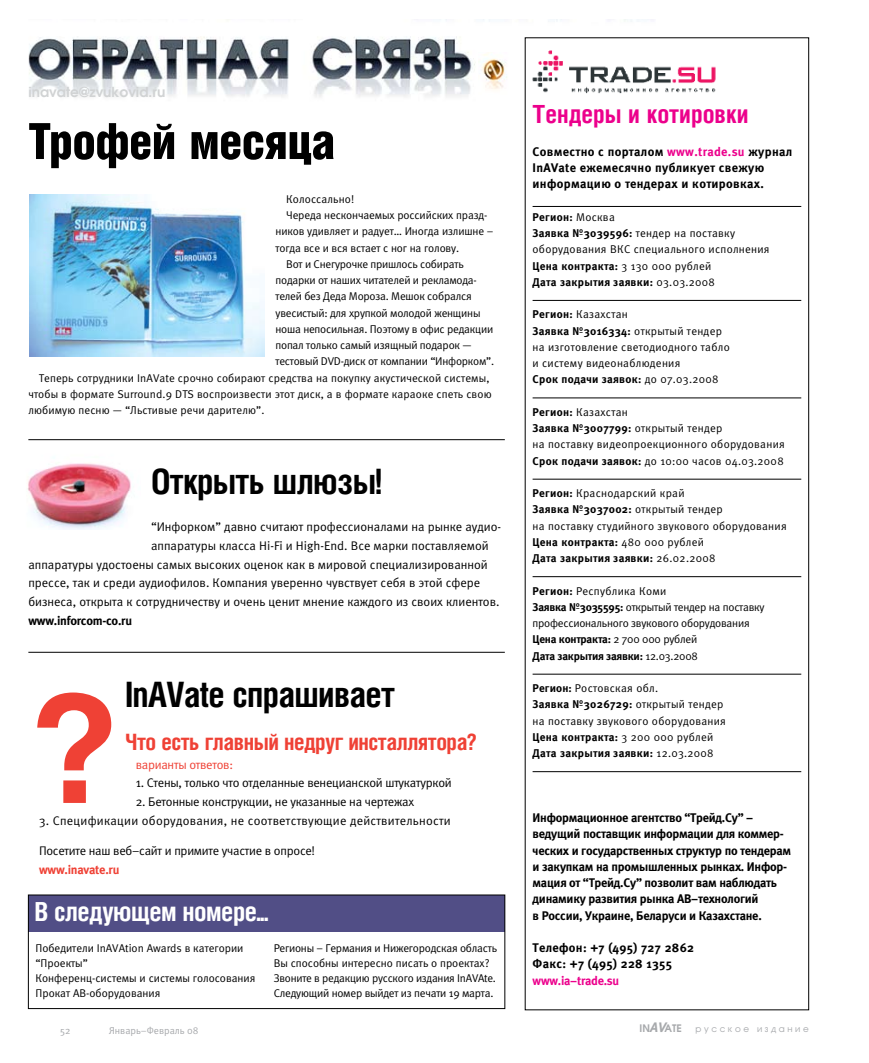
<style>
.page{position:relative;width:869px;height:1063px;background:#fff}
.page>*{position:absolute;margin:0;border:0;box-sizing:border-box;transform-origin:0 0}
.t1{font:700 150px "Helvetica Cyr";color:#ef4135}
.t2{font:900 50px "Helios Cond";letter-spacing:-.02em;color:#000}
.t3{font:700 35px "Helios Cond";letter-spacing:-.02em;color:#000}
.t4{font:700 26.25px "Helios Cond";letter-spacing:-.02em;color:#fff}
.t5{font:700 25px "Helios Cond";color:#ec008c}
.t6{font:700 22.5px "Helios Cond";letter-spacing:-.02em;color:#ef4135}
.t7{font:700 13.75px "Avant Garde MBR";color:#d1d3d4}
.t8{font:12.5px "Meta Normal C";color:#000}
.t9{font:12.5px/16.2px "Meta Bold C";letter-spacing:-.02em;color:#000}
.t10{font:12.5px/16.2px "Meta Bold C";letter-spacing:.025em;color:#000}
.t11{font:12.5px "Meta Normal C";letter-spacing:-.02em;color:#000}
.t12{font:12.5px "Meta Normal C";letter-spacing:.02em;color:#000}
.t13{font:12.5px "Meta Normal C";letter-spacing:-.02em;color:#ef4135}
.t14{font:12.5px "Meta Bold C";letter-spacing:-.02em;color:#ec008c}
.t15{font:12.5px "Meta Bold C";letter-spacing:-.02em;color:#ef4135}
.t16{font:11.25px/15px "Meta Normal C";letter-spacing:-.02em;color:#000}
.t17{font:11.25px/15px "Meta Normal C";color:#000}
.t18{font:11.25px/16.2px "Meta Normal C";letter-spacing:.025em;color:#000}
.t19{font:11.25px/16.2px "Meta Bold C";letter-spacing:.025em;color:#000}
.t20{font:11.25px/16.2px "Meta Bold C";letter-spacing:-.02em;color:#000}
.t21{font:10px "Meta Normal C";color:#a7a9ac}
.t22{font:8.75px "Avangard TM";letter-spacing:.3em;color:#a7a9ac}
.s1{color:#ec008c}
.s2{font-family:"Meta Normal C"}
.s3{font-family:"Meta Bold C"}
.s4{font-family:"Avant Garde MBR";font-weight:700;font-size:10.25px}
.s5{font-family:"Meta Bold C";font-style:italic;font-size:13.75px}
</style>
<div class="page">
<img style="left:28px;top:20px;width:604px;height:77px">
<img style="left:478px;top:53px;width:31px;height:42px">
<hr style="left:532px;top:206px;width:268px;height:1px;background:#000">
<hr style="left:532px;top:300px;width:268px;height:1px;background:#000">
<hr style="left:532px;top:398px;width:268px;height:1px;background:#000">
<hr style="left:532px;top:479px;width:268px;height:1px;background:#000">
<hr style="left:532px;top:576px;width:268px;height:1px;background:#000">
<hr style="left:532px;top:674px;width:268px;height:1px;background:#000">
<hr style="left:532px;top:771px;width:268px;height:1px;background:#000">
<img style="left:528px;top:45px;width:188px;height:52px">
<img style="left:30px;top:195px;width:235px;height:162px">
<img style="left:27px;top:463px;width:104px;height:66px">
<hr style="left:28px;top:439px;width:476px;height:1px;background:#000">
<hr style="left:28px;top:652px;width:476px;height:1px;background:#000">
<div style="left:28px;top:895px;width:476px;height:36px;background:#514e86"></div>
<div style="left:28px;top:895px;width:477px;height:114px;border:1px solid #000"></div>
<p class="t7" style="left:28px;top:84px;width:138px">inavate@zvukovid.ru</p>
<h2 class="t2" style="left:28px;top:113px;width:308px">Трофей месяца</h2>
<p class="t17" style="left:286px;top:191px;width:69px">Колоссально!</p>
<p class="t17" style="left:286px;top:208px;width:203px">Череда нескончаемых российских празд-</p>
<p class="t17" style="left:275px;top:224px;width:219px">ников удивляет и радует… Иногда излишне –</p>
<p class="t17" style="left:275px;top:240px;width:185px">тогда все и вся встает с ног на голову.</p>
<p class="t16" style="left:286px;top:256px;width:179px">Вот и Снегурочке пришлось собирать</p>
<p class="t16" style="left:275px;top:273px;width:203px">подарки от наших читателей и рекламода-</p>
<p class="t16" style="left:275px;top:289px;width:197px">телей без Деда Мороза. Мешок собрался</p>
<p class="t16" style="left:275px;top:305px;width:206px">увесистый: для хрупкой молодой женщины</p>
<p class="t16" style="left:275px;top:321px;width:219px">ноша непосильная. Поэтому в офис редакции</p>
<p class="t16" style="left:275px;top:338px;width:197px">попал только самый изящный подарок —</p>
<p class="t16" style="left:275px;top:354px;width:220px">тестовый DVD-диск от компании “Инфорком”.</p>
<p class="t17" style="left:39px;top:370px;width:452px">Теперь сотрудники InAVate срочно собирают средства на покупку акустической системы,</p>
<p class="t17" style="left:28px;top:386px;width:464px">чтобы в формате Surround.9 DTS воспроизвести этот диск, а в формате караоке спеть свою</p>
<p class="t17" style="left:28px;top:403px;width:237px">любимую песню — “Льстивые речи дарителю”.</p>
<h3 class="t3" style="left:151px;top:461px;width:232px">Открыть шлюзы!</h3>
<p class="t8" style="left:151px;top:520px;width:351px">“Инфорком” давно считают профессионалами на рынке аудио-</p>
<p class="t8" style="left:151px;top:538px;width:339px">аппаратуры класса Hi-Fi и High-End. Все марки поставляемой</p>
<p class="t8" style="left:28px;top:557px;width:460px">аппаратуры удостоены самых высоких оценок как в мировой специализированной</p>
<p class="t8" style="left:28px;top:576px;width:453px">прессе, так и среди аудиофилов. Компания уверенно чувствует себя в этой сфере</p>
<p class="t8" style="left:28px;top:595px;width:472px">бизнеса, открыта к сотрудничеству и очень ценит мнение каждого из своих клиентов.</p>
<p class="t9" style="left:28px;top:612px;width:105px">www.inforcom-co.ru</p>
<h3 class="t3" style="left:125px;top:674px;width:271px">InAVate спрашивает</h3>
<h1 class="t1" style="left:28px;top:664px;width:93px">?</h1>
<h3 class="t6" style="left:125px;top:728px;width:353px">Что есть главный недруг инсталлятора?</h3>
<p class="t13" style="left:136px;top:757px;width:99px">варианты ответов:</p>
<p class="t11" style="left:136px;top:776px;width:317px">1. Стены, только что отделанные венецианской штукатуркой</p>
<p class="t11" style="left:136px;top:795px;width:280px">2. Бетонные конструкции, не указанные на чертежах</p>
<p class="t12" style="left:39px;top:813px;width:413px">3. Спецификации оборудования, не соответствующие действительности</p>
<p class="t11" style="left:39px;top:843px;width:277px">Посетите наш веб–сайт и примите участие в опросе!</p>
<p class="t15" style="left:39px;top:862px;width:82px">www.inavate.ru</p>
<h3 class="t4" style="left:35px;top:896px;width:235px">В следующем номере...</h3>
<p class="t17" style="left:35px;top:941px;width:221px">Победители InAVAtion Awards в категории “Проекты”<br>Конференц-системы и системы голосования<br>Прокат АВ-оборудования</p>
<p class="t16" style="left:273px;top:941px;width:225px">Регионы – Германия и Нижегородская область Вы способны интересно писать о проектах?<br>Звоните в редакцию русского издания InAVAte.<br>Следующий номер выйдет из печати 19 марта.</p>
<h3 class="t5" style="left:532px;top:100px;width:217px">Тендеры и котировки</h3>
<p class="t10" style="left:532px;top:143px;width:261px">Совместно с порталом <span class="s1">www.trade.su</span> журнал<br>InAVate ежемесячно публикует свежую информацию о тендерах и котировках.</p>
<p class="t19" style="left:532px;top:209px;width:84px">Регион: <span class="s2">Москва</span></p>
<p class="t18" style="left:532px;top:225px;width:238px"><span class="s3">Заявка №3039596:</span> тендер на поставку оборудования ВКС специального исполнения</p>
<p class="t19" style="left:532px;top:258px;width:184px">Цена контракта: <span class="s2">3 130 000 рублей<br></span>Дата закрытия заявки: <span class="s2">03.03.2008</span></p>
<p class="t18" style="left:532px;top:306px;width:97px"><span class="s3">Регион:</span> Казахстан</p>
<p class="t19" style="left:532px;top:323px;width:191px">Заявка №3016334: <span class="s2">открытый тендер</span></p>
<p class="t18" style="left:532px;top:339px;width:199px">на изготовление светодиодного табло и систему видеонаблюдения</p>
<p class="t19" style="left:532px;top:371px;width:187px">Срок подачи заявок: <span class="s2">до 07.03.2008</span></p>
<p class="t18" style="left:532px;top:404px;width:97px"><span class="s3">Регион:</span> Казахстан</p>
<p class="t19" style="left:532px;top:420px;width:191px">Заявка №3007799: <span class="s2">открытый тендер</span></p>
<p class="t18" style="left:532px;top:436px;width:254px">на поставку видеопроекционного оборудования<br><span class="s3">Срок подачи заявок:</span> до 10:00 часов 04.03.2008</p>
<p class="t18" style="left:532px;top:485px;width:153px"><span class="s3">Регион:</span> Краснодарский край</p>
<p class="t19" style="left:532px;top:501px;width:192px">Заявка №3037002: <span class="s2">открытый тендер</span></p>
<p class="t18" style="left:532px;top:518px;width:255px">на поставку студийного звукового оборудования</p>
<p class="t19" style="left:532px;top:534px;width:184px">Цена контракта: <span class="s2">480 000 рублей<br></span>Дата закрытия заявки: <span class="s2">26.02.2008</span></p>
<p class="t16" style="left:532px;top:583px;width:233px;line-height:16.2px"><span class="s3">Регион:</span> Республика Коми<br><span class="s3">Заявка №3035595:</span> открытый тендер на поставку профессионального звукового оборудования</p>
<p class="t20" style="left:532px;top:631px;width:167px">Цена контракта: <span class="s2">2 700 000 рублей<br></span>Дата закрытия заявки: <span class="s2">12.03.2008</span></p>
<p class="t18" style="left:532px;top:680px;width:127px"><span class="s3">Регион:</span> Ростовская обл.</p>
<p class="t19" style="left:532px;top:696px;width:192px">Заявка №3026729: <span class="s2">открытый тендер</span></p>
<p class="t18" style="left:532px;top:713px;width:195px">на поставку звукового оборудования</p>
<p class="t19" style="left:532px;top:729px;width:182px">Цена контракта: <span class="s2">3 200 000 рублей<br></span>Дата закрытия заявки: <span class="s2">12.03.2008</span></p>
<p class="t9" style="left:532px;top:810px;width:260px">Информационное агентство “Трейд.Су” – ведущий поставщик информации для коммер&shy;ческих и государственных структур по тендерам и закупкам на промышленных рынках. Инфор&shy;мация от “Трейд.Су” позволит вам наблюдать динамику развития рынка АВ–технологий<br>в России, Украине, Беларуси и Казахстане.</p>
<p class="t10" style="left:532px;top:940px;width:163px">Телефон: +7 (495) 727 2862<br>Факс: +7 (495) 228 1355</p>
<p class="t14" style="left:532px;top:973px;width:88px">www.ia–trade.su</p>
<p class="t21" style="left:60px;top:1025px;width:12px">52</p>
<p class="t21" style="left:109px;top:1025px;width:91px">Январь–Февраль 08</p>
<p class="t22" style="left:639px;top:1024px;width:171px"><span class="s4">IN</span><span class="s5">AV</span><span class="s4">ATE</span> русское издание</p>
</div>
